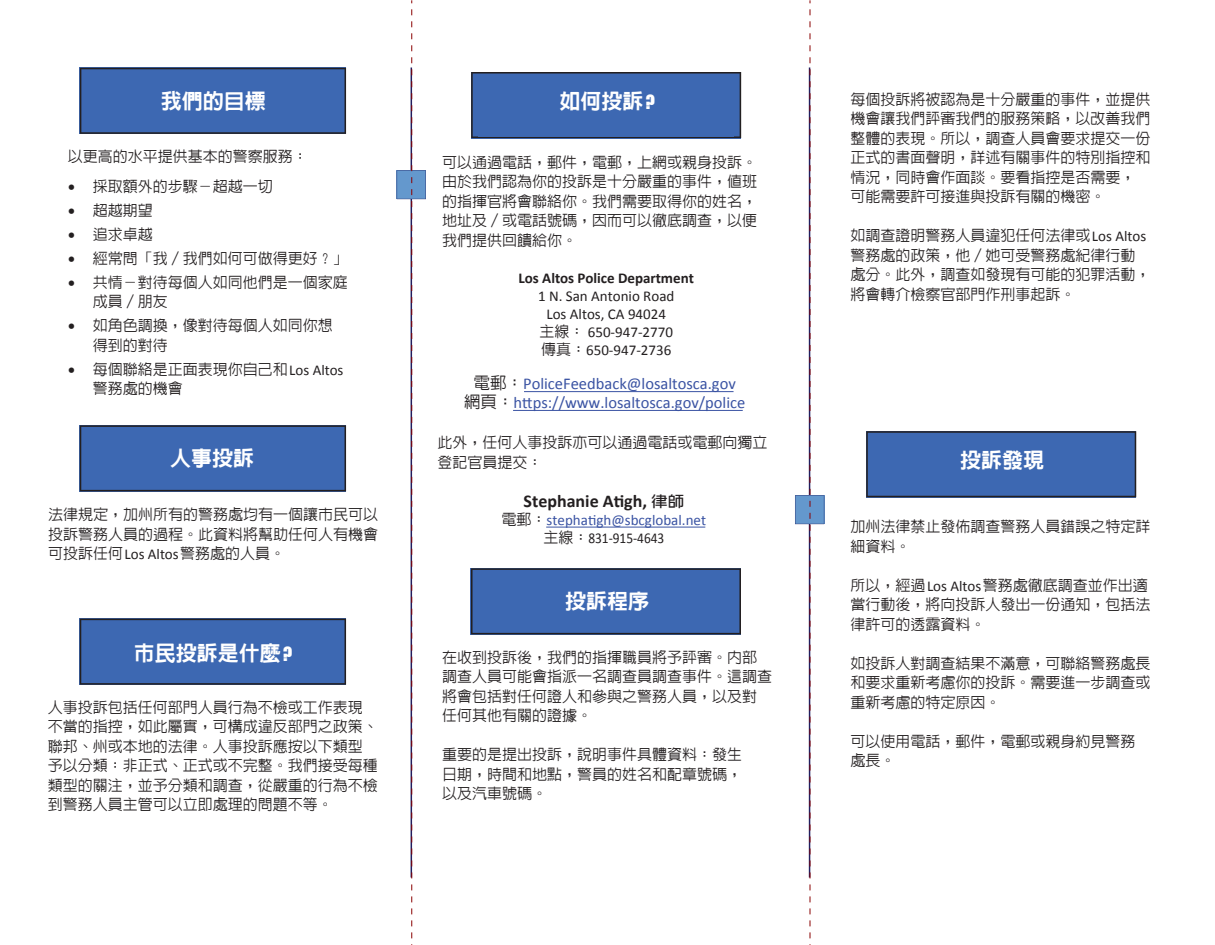
<style>
.page{position:relative;width:1215px;height:945px;background:#fff}
.page>*{position:absolute;margin:0;border:0;box-sizing:border-box;transform-origin:0 0}
.t1{font:800 21px "Lin Gothic";color:#fff}
.t2{font:700 18px "Calibri";color:#231f20}
.t3{font:16.5px/19.8px "Calibri";color:#3a53a3;text-align:center}
.t4{font:500 15px/19.5px "Lin Gothic";color:#231f20}
.t5{font:15px/18px "Calibri";color:#231f20;text-align:center}
.t6{font:15px/18px "Calibri";color:#3a53a3;text-align:center}
.t7{font:700 15px "Calibri";color:#231f20}
.s1{font-family:"Calibri";font-weight:700}
.s2{font-family:"Calibri";font-weight:400}
.s3{font-family:"Impact";font-weight:400;font-size:18px}
.s4{font-family:"Lin Gothic";font-weight:500}
.s5{font-family:"Lin Gothic";font-weight:500;color:#231f20}
.s6{font-family:"Lin Gothic";font-size:15px}
.s7{color:#231f20}
</style>
<div class="page">
<svg style="left:80px;top:425px;width:266px;height:66px"></svg>
<svg style="left:80px;top:619px;width:266px;height:66px"></svg>
<div style="left:87px;top:625px;width:251px;height:54px;background:#3d68b2"></div>
<svg style="left:471px;top:72px;width:270px;height:66px"></svg>
<div style="left:478px;top:83px;width:255px;height:54px;background:#3d68b2"></div>
<svg style="left:471px;top:568px;width:270px;height:66px"></svg>
<div style="left:478px;top:574px;width:255px;height:53px;background:#3d68b2"></div>
<svg style="left:866px;top:431px;width:270px;height:66px"></svg>
<svg style="left:80px;top:68px;width:266px;height:66px"></svg>
<div style="left:87px;top:75px;width:251px;height:53px;background:#3d68b2"></div>
<svg style="left:397px;top:9px;width:29px;height:936px"></svg>
<svg style="left:795px;top:9px;width:29px;height:936px"></svg>
<hr style="left:513px;top:410px;width:230px;height:1px;background:#3a53a3">
<hr style="left:524px;top:391px;width:210px;height:1px;background:#3a53a3">
<hr style="left:546px;top:527px;width:159px;height:1px;background:#3a53a3">
<h1 class="t1" style="left:161px;top:90px;width:106px">我們的目標</h1>
<p class="t4" style="left:68px;top:146px;width:241px">以更高的水平提供基本的警察服務：</p>
<p class="t4" style="left:68px;top:176px;width:207px"><span class="s1">•</span> 採取額外的步驟－超越一切</p>
<p class="t4" style="left:68px;top:200px;width:87px"><span class="s1">•</span> 超越期望</p>
<p class="t4" style="left:68px;top:224px;width:87px"><span class="s1">•</span> 追求卓越</p>
<p class="t4" style="left:68px;top:248px;width:282px"><span class="s1">•</span> 經常問「我∕我們如何可做得更好？」</p>
<p class="t4" style="left:93px;top:272px;width:257px;text-indent:-25px"><span class="s1">•</span> 共情－對待每個人如同他們是一個家庭成員∕朋友</p>
<p class="t4" style="left:93px;top:316px;width:242px;text-indent:-25px"><span class="s1">•</span> 如角色調換，像對待每個人如同你想得到的對待</p>
<p class="t4" style="left:93px;top:359px;width:252px;text-indent:-25px"><span class="s1">•</span> 每個聯絡是正面表現你自己和<span class="s2">Los Altos</span>警務處的機會</p>
<h1 class="t1" style="left:170px;top:447px;width:85px">人事投訴</h1>
<p class="t4" style="left:48px;top:505px;width:331px;text-align:justify">法律規定，加州所有的警務處均有一個讓市民可以投訴警務人員的過程。此資料將幫助任何人有機會可投訴任何<span class="s2">Los Altos</span>警務處的人員。</p>
<h1 class="t1" style="left:134px;top:642px;width:160px">市民投訴是什麼<span class="s3">?</span></h1>
<p class="t4" style="left:48px;top:697px;width:331px">人事投訴包括任何部門人員行為不檢或工作表現不當的指控，如此屬實，可構成違反部門之政策、聯邦、州或本地的法律。人事投訴應按以下類型予以分類：非正式、正式或不完整。我們接受每種類型的關注，並予分類和調查，從嚴重的行為不檢到警務人員主管可以立即處理的問題不等。</p>
<h1 class="t1" style="left:559px;top:90px;width:97px">如何投訴<span class="s3">?</span></h1>
<p class="t4" style="left:442px;top:152px;width:316px;text-align:justify">可以通過電話，郵件，電郵，上網或親身投訴。由於我們認為你的投訴是十分嚴重的事件，值班的指揮官將會聯絡你。我們需要取得你的姓名，地址及∕或電話號碼，因而可以徹底調查，以便我們提供回饋給你。</p>
<p class="t7" style="left:519px;top:269px;width:177px">Los Altos Police Department</p>
<p class="t5" style="left:538px;top:287px;width:138px">1 N. San Antonio Road<br>Los Altos, CA 94024<span class="s4">主線：</span> 650-947-2770<span class="s4">傳真：</span>650-947-2736</p>
<p class="t3" style="left:464px;top:372px;width:283px"><span class="s5">電郵：</span>PoliceFeedback@losaltosca.gov<span class="s5">網頁：</span>https://www.losaltosca.gov/police</p>
<p class="t4" style="left:437px;top:433px;width:331px">此外，任何人事投訴亦可以通過電話或電郵向獨立登記官員提交：</p>
<p class="t2" style="left:524px;top:490px;width:162px">Stephanie Atigh, <span class="s6">律師</span></p>
<p class="t6" style="left:502px;top:510px;width:206px"><span class="s5">電郵：</span>stephatigh@sbcglobal.net<span class="s5">主線：</span><span class="s7">831-915-4643</span></p>
<h1 class="t1" style="left:565px;top:590px;width:85px">投訴程序</h1>
<p class="t4" style="left:442px;top:647px;width:332px">在收到投訴後，我們的指揮職員將予評審。內部調查人員可能會指派一名調查員調查事件。這調查將會包括對任何證人和參與之警務人員，以及對任何其他有關的證據。</p>
<p class="t4" style="left:442px;top:745px;width:301px;text-align:justify">重要的是提出投訴，說明事件具體資料：發生日期，時間和地點，警員的姓名和配章號碼，以及汽車號碼。</p>
<p class="t4" style="left:850px;top:89px;width:301px">每個投訴將被認為是十分嚴重的事件，並提供機會讓我們評審我們的服務策略，以改善我們整體的表現。所以，調查人員會要求提交一份正式的書面聲明，詳述有關事件的特別指控和情況，同時會作面談。要看指控是否需要，可能需要許可接進與投訴有關的機密。</p>
<p class="t4" style="left:850px;top:226px;width:301px">如調查證明警務人員違犯任何法律或<span class="s2">Los Altos</span>警務處的政策，他∕她可受警務處紀律行動處分。此外，調查如發現有可能的犯罪活動，將會轉介檢察官部門作刑事起訴。</p>
<h1 class="t1" style="left:960px;top:449px;width:85px">投訴發現</h1>
<p class="t4" style="left:850px;top:517px;width:301px">加州法律禁止發佈調查警務人員錯誤之特定詳細資料。</p>
<p class="t4" style="left:850px;top:575px;width:301px">所以，經過<span class="s2">Los Altos</span>警務處徹底調查並作出適當行動後，將向投訴人發出一份通知，包括法律許可的透露資料。</p>
<p class="t4" style="left:850px;top:653px;width:301px;text-align:justify">如投訴人對調查結果不滿意，可聯絡警務處長和要求重新考慮你的投訴。需要進一步調查或重新考慮的特定原因。</p>
<p class="t4" style="left:850px;top:731px;width:286px">可以使用電話，郵件，電郵或親身約見警務處長。</p>
</div>
